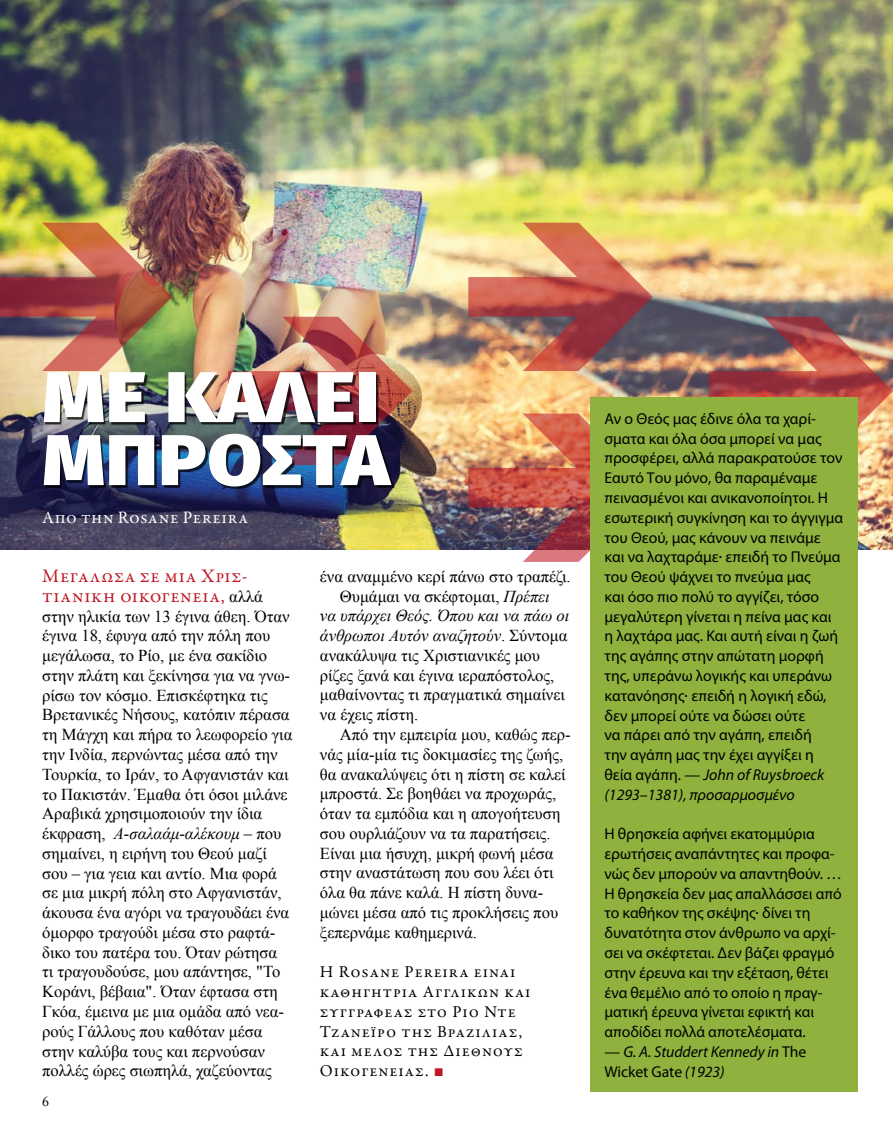
<style>
.page{position:relative;width:893px;height:1141px;background:#fff}
.page>*{position:absolute;margin:0;border:0;box-sizing:border-box;transform-origin:0 0}
.t1{font:800 71.75px/63px "Fira Sans";letter-spacing:.01em;color:#fff;scale:1.1 1}
.t2{font:19.25px/19.8px "Garamond Premr Pro";letter-spacing:.035em;color:#be1823}
.t3{font:17.5px "Garamond Premr Pro";letter-spacing:.035em;color:#fff}
.t4{font:16.62px/19.8px "Times New Roman";color:#000}
.t5{font:16.62px/19.8px "Garamond Premr Pro";letter-spacing:.06em;color:#000}
.t6{font:italic 16.62px "Times New Roman";color:#000}
.t7{font:15.75px/19.8px "Myriad Pro";letter-spacing:-.005em;color:#000}
.t8{font:italic 15.75px/19.8px "Myriad Pro";letter-spacing:-.005em;color:#000}
.t9{font:14px "Adobe Caslon Pro";color:#000}
.s1{font-family:"Times New Roman";font-size:16.62px;color:#000}
.s2{font-style:italic}
.s3{font-style:normal}
.s4{font-family:"Arial";color:#be1823}
</style>
<div class="page">
<img style="left:0;top:0;width:893px;height:550px">
<img style="left:0;top:223px;width:172px;height:148px">
<img style="left:228px;top:317px;width:184px;height:148px">
<img style="left:468px;top:223px;width:185px;height:148px">
<img style="left:468px;top:414px;width:122px;height:148px">
<img style="left:709px;top:317px;width:184px;height:148px">
<div style="left:590px;top:398px;width:268px;height:694px;background:#8eb23d"></div>
<div style="left:46px;top:375px;width:349px;height:114px;background:#000;opacity:.75"></div>
<h1 class="t1" style="left:43px;top:365px;width:317px">ΜΕ ΚΑΛΕΙ<br>ΜΠΡΟΣΤΑ</h1>
<p class="t3" style="left:42px;top:507px;width:208px">Απο την Rosane Pereira</p>
<p class="t2" style="left:42px;top:567px;width:222px">Μεγάλωσα σε μια Χρισ&shy;τιανική οικογένεια, <span class="s1">αλλά</span></p>
<p class="t4" style="left:42px;top:606px;width:252px">στην ηλικία των 13 έγινα άθεη. Όταν έγινα 18, έφυγα από την πόλη που μεγάλωσα, το Ρίο, με ένα σακίδιο στην πλάτη και ξεκίνησα για να γνω&shy;ρίσω τον κόσμο. Επισκέφτηκα τις<br>Βρετανικές Νήσους, κατόπιν πέρασα τη Μάγχη και πήρα το λεωφορείο για την Ινδία, περνώντας μέσα από την<br>Τουρκία, το Ιράν, το Αφγανιστάν και το Πακιστάν. Έμαθα ότι όσοι μιλάνε<br>Αραβικά χρησιμοποιούν την ίδια έκφραση, <span class="s2">Α-σαλαάμ-αλέκουμ</span> – που σημαίνει, η ειρήνη του Θεού μαζί σου – για γεια και αντίο. Μια φορά σε μια μικρή πόλη στο Αφγανιστάν, άκουσα ένα αγόρι να τραγουδάει ένα όμορφο τραγούδι μέσα στο ραφτά&shy;δικο του πατέρα του. Όταν ρώτησα τι τραγουδούσε, μου απάντησε, "Το<br>Κοράνι, βέβαια". Όταν έφτασα στη<br>Γκόα, έμεινα με μια ομάδα από νεα&shy;ρούς Γάλλους που καθόταν μέσα στην καλύβα τους και περνούσαν πολλές ώρες σιωπηλά, χαζεύοντας</p>
<p class="t9" style="left:42px;top:1093px;width:8px">6</p>
<p class="t4" style="left:320px;top:566px;width:252px">ένα αναμμένο κερί πάνω στο τραπέζι.</p>
<p class="t4" style="left:340px;top:586px;width:211px">Θυμάμαι να σκέφτομαι, <span class="s2">Πρέπει</span></p>
<p class="t6" style="left:320px;top:604px;width:251px">να υπάρχει Θεός. Όπου και να πάω οι</p>
<p class="t6" style="left:320px;top:624px;width:249px">άνθρωποι Αυτόν αναζητούν<span class="s3">. Σύντομα</span></p>
<p class="t4" style="left:320px;top:645px;width:222px">ανακάλυψα τις Χριστιανικές μου</p>
<p class="t4" style="left:320px;top:665px;width:236px">ρίζες ξανά και έγινα ιεραπόστολος,</p>
<p class="t4" style="left:320px;top:685px;width:246px">μαθαίνοντας τι πραγματικά σημαίνει</p>
<p class="t4" style="left:320px;top:705px;width:100px">να έχεις πίστη.</p>
<p class="t4" style="left:340px;top:724px;width:232px">Από την εμπειρία μου, καθώς περ-</p>
<p class="t4" style="left:320px;top:744px;width:245px">νάς μία-μία τις δοκιμασίες της ζωής,</p>
<p class="t4" style="left:320px;top:764px;width:247px">θα ανακαλύψεις ότι η πίστη σε καλεί</p>
<p class="t4" style="left:320px;top:784px;width:238px">μπροστά. Σε βοηθάει να προχωράς,</p>
<p class="t4" style="left:320px;top:803px;width:242px">όταν τα εμπόδια και η απογοήτευση</p>
<p class="t4" style="left:320px;top:823px;width:232px">σου ουρλιάζουν να τα παρατήσεις.</p>
<p class="t4" style="left:320px;top:843px;width:235px">Είναι μια ήσυχη, μικρή φωνή μέσα</p>
<p class="t4" style="left:320px;top:863px;width:235px">στην αναστάτωση που σου λέει ότι</p>
<p class="t4" style="left:320px;top:882px;width:225px">όλα θα πάνε καλά. Η πίστη δυνα-</p>
<p class="t4" style="left:320px;top:902px;width:240px">μώνει μέσα από τις προκλήσεις που</p>
<p class="t4" style="left:320px;top:922px;width:158px">ξεπερνάμε καθημερινά.</p>
<p class="t5" style="left:320px;top:962px;width:212px">Η Rosane Pereira είναι καθηγήτρια Αγγλικών και συγγραφέας στο Ρίο Ντε<br>Τζανέιρο της Βραζιλίας, και μέλος της Διεθνούς<br>Οικογένειας. <span class="s4">■</span></p>
<p class="t7" style="left:604px;top:408px;width:240px">Αν ο Θεός μας έδινε όλα τα χαρί&shy;σματα και όλα όσα μπορεί να μας προσφέρει, αλλά παρακρατούσε τον<br>Εαυτό Του μόνο, θα παραμέναμε πεινασμένοι και ανικανοποίητοι. Η εσωτερική συγκίνηση και το άγγιγμα του Θεού, μας κάνουν να πεινάμε και να λαχταράμε· επειδή το Πνεύμα του Θεού ψάχνει το πνεύμα μας<br>και όσο πιο πολύ το αγγίζει, τόσο μεγαλύτερη γίνεται η πείνα μας και η λαχτάρα μας. Και αυτή είναι η ζωή της αγάπης στην απώτατη μορφή της, υπεράνω λογικής και υπεράνω κατανόησης· επειδή η λογική εδώ, δεν μπορεί ούτε να δώσει ούτε<br>να πάρει από την αγάπη, επειδή<br>την αγάπη μας την έχει αγγίξει η θεία αγάπη. — <span class="s2">John of Ruysbroeck (1293–1381), προσαρμοσμένο</span></p>
<p class="t7" style="left:604px;top:824px;width:239px">Η θρησκεία αφήνει εκατομμύρια ερωτήσεις αναπάντητες και προφα&shy;νώς δεν μπορούν να απαντηθούν. …<br>Η θρησκεία δεν μας απαλλάσσει από το καθήκον της σκέψης· δίνει τη δυνατότητα στον άνθρωπο να αρχί&shy;σει να σκέφτεται. Δεν βάζει φραγμό στην έρευνα και την εξέταση, θέτει ένα θεμέλιο από το οποίο η πραγ&shy;ματική έρευνα γίνεται εφικτή και αποδίδει πολλά αποτελέσματα.</p>
<p class="t8" style="left:604px;top:1041px;width:203px"><span class="s3">—</span> G. A. Studdert Kennedy in <span class="s3">The<br>Wicket Gate</span> (1923)</p>
</div>
